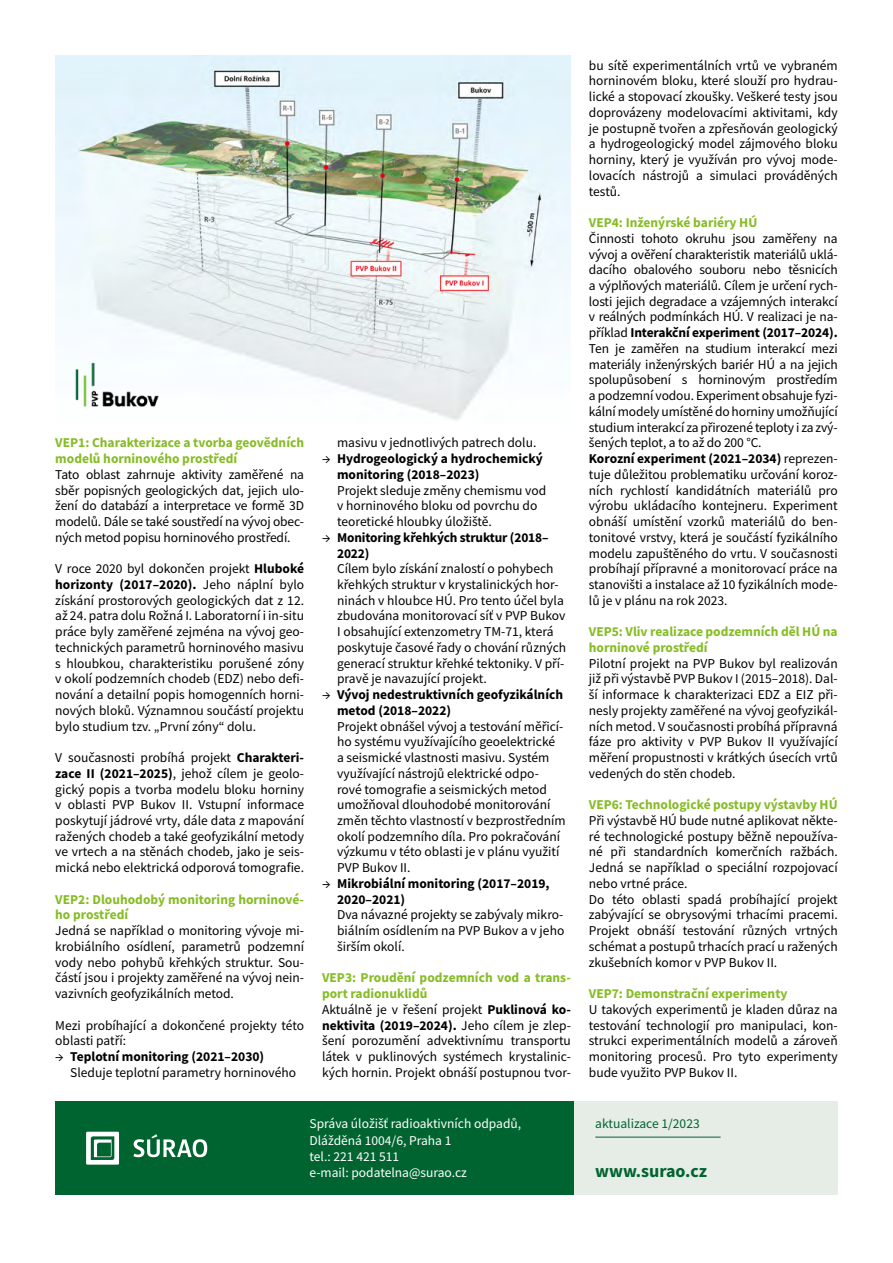
<style>
.page{position:relative;width:893px;height:1263px;background:#fff}
.page>*{position:absolute;margin:0;border:0;box-sizing:border-box;transform-origin:0 0}
.t1{font:700 18px "Source Sans Pro";color:#006430}
.zakladni_sazba{font:13.5px/15.8px "Source Sans Pro";color:#000;text-align:justify}
.zakladni_sazba-2{font:700 13.5px/15.8px "Source Sans Pro";color:#86bc25}
.t2{font:13.5px "Source Sans Pro";color:#fff}
.t3{font:13.5px "Source Sans Pro";color:#006430}
.s1{font-weight:700}
</style>
<div class="page">
<div style="left:55px;top:1101px;width:519px;height:94px;background:#006430"></div>
<div style="left:574px;top:1101px;width:264px;height:94px;background:#e6ece6"></div>
<svg style="left:133px;top:1134px;width:74px;height:23px"></svg>
<svg style="left:86px;top:1132px;width:33px;height:32px"></svg>
<hr style="left:595px;top:1137px;width:126px;height:1px;background:#006430">
<img style="left:55px;top:55px;width:516px;height:366px">
<img style="left:55px;top:345px;width:125px;height:76px">
<p class="zakladni_sazba-2" style="left:55px;top:435px;width:250px">VEP1: Charakterizace a tvorba geovědních modelů horninového prostředí</p>
<p class="zakladni_sazba" style="left:55px;top:466px;width:250px">Tato oblast zahrnuje aktivity zaměřené na sběr popisných geologických dat, jejich ulo&shy;žení do databází a interpretace ve formě 3D modelů. Dále se také soustředí na vývoj obec&shy;ných metod popisu horninového prostředí.</p>
<p class="zakladni_sazba" style="left:55px;top:561px;width:250px">V roce 2020 byl dokončen projekt <span class="s1">Hluboké horizonty (2017–2020).</span> Jeho náplní bylo získání prostorových geologických dat z 12. až 24. patra dolu Rožná I. Laboratorní i in-situ práce byly zaměřené zejména na vývoj geo&shy;technických parametrů horninového masivu s hloubkou, charakteristiku porušené zóny v okolí podzemních chodeb (EDZ) nebo defi&shy;nování a detailní popis homogenních horni&shy;nových bloků. Významnou součástí projektu bylo studium tzv. „První zóny“ dolu.</p>
<p class="zakladni_sazba" style="left:55px;top:750px;width:250px">V současnosti probíhá projekt <span class="s1">Charakteri&shy;zace II (2021–2025)</span>, jehož cílem je geolo&shy;gický popis a tvorba modelu bloku horniny v oblasti PVP Bukov II. Vstupní informace poskytují jádrové vrty, dále data z mapování ražených chodeb a také geofyzikální metody ve vrtech a na stěnách chodeb, jako je seis&shy;mická nebo elektrická odporová tomografie.</p>
<p class="zakladni_sazba-2" style="left:55px;top:891px;width:250px">VEP2: Dlouhodobý monitoring horninové&shy;ho prostředí</p>
<p class="zakladni_sazba" style="left:55px;top:923px;width:250px">Jedná se například o monitoring vývoje mi&shy;krobiálního osídlení, parametrů podzemní vody nebo pohybů křehkých struktur. Sou&shy;částí jsou i projekty zaměřené na vývoj nein&shy;vazivních geofyzikálních metod.</p>
<p class="zakladni_sazba" style="left:55px;top:1017px;width:250px">Mezi probíhající a dokončené projekty této oblasti patří:</p>
<p class="zakladni_sazba" style="left:70px;top:1048px;width:227px;text-indent:-15px">→ <span class="s1">Teplotní monitoring (2021–2030)<br></span>Sleduje teplotní parametry horninového</p>
<p class="zakladni_sazba" style="left:337px;top:435px;width:201px">masivu v jednotlivých patrech dolu.</p>
<p class="zakladni_sazba" style="left:337px;top:451px;width:211px;text-align:left;text-indent:-15px">→ <span class="s1">Hydrogeologický a hydrochemický monitoring (2018–2023)<br></span>Projekt sleduje změny chemismu vod v horninového bloku od povrchu do teoretické hloubky úložiště.</p>
<p class="zakladni_sazba" style="left:337px;top:529px;width:231px;text-align:left;text-indent:-15px">→ <span class="s1">Monitoring křehkých struktur (2018– 2022)<br></span>Cílem bylo získání znalostí o pohybech křehkých struktur v krystalinických hor&shy;ninách v hloubce HÚ. Pro tento účel byla zbudována monitorovací síť v PVP Bukov I obsahující extenzometry TM-71, která poskytuje časové řady o chování různých generací struktur křehké tektoniky. V pří&shy;pravě je navazující projekt.</p>
<p class="zakladni_sazba" style="left:337px;top:687px;width:230px;text-align:left;text-indent:-15px">→ <span class="s1">Vývoj nedestruktivních geofyzikálních metod (2018–2022)<br></span>Projekt obnášel vývoj a testování měřicí&shy;ho systému využívajícího geoelektrické<br>a seismické vlastnosti masivu. Systém využívající nástrojů elektrické odpo&shy;rové tomografie a seismických metod umožňoval dlouhodobé monitorování změn těchto vlastností v bezprostředním okolí podzemního díla. Pro pokračování výzkumu v této oblasti je v plánu využití PVP Bukov II.</p>
<p class="zakladni_sazba" style="left:337px;top:875px;width:229px;text-align:left;text-indent:-15px">→ <span class="s1">Mikrobiální monitoring (2017–2019,<br>2020–2021)<br></span>Dva návazné projekty se zabývaly mikro&shy;biálním osídlením na PVP Bukov a v jeho širším okolí.</p>
<p class="zakladni_sazba-2" style="left:322px;top:970px;width:250px">VEP3: Proudění podzemních vod a trans&shy;port radionuklidů</p>
<p class="zakladni_sazba" style="left:322px;top:1001px;width:250px">Aktuálně je v řešení projekt <span class="s1">Puklinová ko&shy;nektivita (2019–2024).</span> Jeho cílem je zlep&shy;šení porozumění advektivnímu transportu látek v puklinových systémech krystalinic&shy;kých hornin. Projekt obnáší postupnou tvor-</p>
<p class="t2" style="left:310px;top:1115px;width:213px">Správa úložišť radioaktivních odpadů,</p>
<p class="t2" style="left:310px;top:1131px;width:143px">Dlážděná 1004/6, Praha 1</p>
<p class="t2" style="left:310px;top:1148px;width:91px">tel.: 221 421 511</p>
<p class="t2" style="left:310px;top:1164px;width:159px">e-mail: podatelna@surao.cz</p>
<p class="zakladni_sazba" style="left:589px;top:57px;width:250px">bu sítě experimentálních vrtů ve vybraném horninovém bloku, které slouží pro hydrau&shy;lické a stopovací zkoušky. Veškeré testy jsou doprovázeny modelovacími aktivitami, kdy je postupně tvořen a zpřesňován geologický a hydrogeologický model zájmového bloku horniny, který je využíván pro vývoj mode&shy;lovacích nástrojů a simulaci prováděných testů.</p>
<p class="zakladni_sazba-2" style="left:589px;top:215px;width:170px">VEP4: Inženýrské bariéry HÚ</p>
<p class="zakladni_sazba" style="left:589px;top:230px;width:250px">Činnosti tohoto okruhu jsou zaměřeny na vývoj a ověření charakteristik materiálů uklá&shy;dacího obalového souboru nebo těsnicích a výplňových materiálů. Cílem je určení rych&shy;losti jejich degradace a vzájemných interakcí v reálných podmínkách HÚ. V realizaci je na&shy;příklad <span class="s1">Interakční experiment (2017–2024).<br></span>Ten je zaměřen na studium interakcí mezi materiály inženýrských bariér HÚ a na jejich spolupůsobení s horninovým prostředím a podzemní vodou. Experiment obsahuje fyzi&shy;kální modely umístěné do horniny umožňující studium interakcí za přirozené teploty i za zvý&shy;šených teplot, a to až do 200 °C.</p>
<p class="zakladni_sazba" style="left:589px;top:451px;width:250px"><span class="s1">Korozní experiment (2021–2034)</span> reprezen&shy;tuje důležitou problematiku určování koroz&shy;ních rychlostí kandidátních materiálů pro výrobu ukládacího kontejneru. Experiment obnáší umístění vzorků materiálů do ben&shy;tonitové vrstvy, která je součástí fyzikálního modelu zapuštěného do vrtu. V současnosti probíhají přípravné a monitorovací práce na stanovišti a instalace až 10 fyzikálních mode&shy;lů je v plánu na rok 2023.</p>
<p class="zakladni_sazba-2" style="left:589px;top:624px;width:250px">VEP5: Vliv realizace podzemních děl HÚ na horninové prostředí</p>
<p class="zakladni_sazba" style="left:589px;top:655px;width:250px">Pilotní projekt na PVP Bukov byl realizován již při výstavbě PVP Bukov I (2015–2018). Dal&shy;ší informace k charakterizaci EDZ a EIZ při&shy;nesly projekty zaměřené na vývoj geofyzikál&shy;ních metod. V současnosti probíhá přípravná fáze pro aktivity v PVP Bukov II využívající měření propustnosti v krátkých úsecích vrtů vedených do stěn chodeb.</p>
<p class="zakladni_sazba-2" style="left:589px;top:797px;width:250px">VEP6: Technologické postupy výstavby HÚ</p>
<p class="zakladni_sazba" style="left:589px;top:812px;width:250px">Při výstavbě HÚ bude nutné aplikovat někte&shy;ré technologické postupy běžně nepoužíva&shy;né při standardních komerčních ražbách.<br>Jedná se například o speciální rozpojovací nebo vrtné práce.</p>
<p class="zakladni_sazba" style="left:589px;top:891px;width:250px">Do této oblasti spadá probíhající projekt zabývající se obrysovými trhacími pracemi.<br>Projekt obnáší testování různých vrtných schémat a postupů trhacích prací u ražených zkušebních komor v PVP Bukov II.</p>
<p class="zakladni_sazba-2" style="left:589px;top:985px;width:200px">VEP7: Demonstrační experimenty</p>
<p class="zakladni_sazba" style="left:589px;top:1001px;width:250px">U takových experimentů je kladen důraz na testování technologií pro manipulaci, kon&shy;strukci experimentálních modelů a zároveň monitoring procesů. Pro tyto experimenty bude využito PVP Bukov II.</p>
<p class="t3" style="left:595px;top:1115px;width:106px">aktualizace 1/2023</p>
<p class="t1" style="left:595px;top:1159px;width:113px">www.surao.cz</p>
</div>
